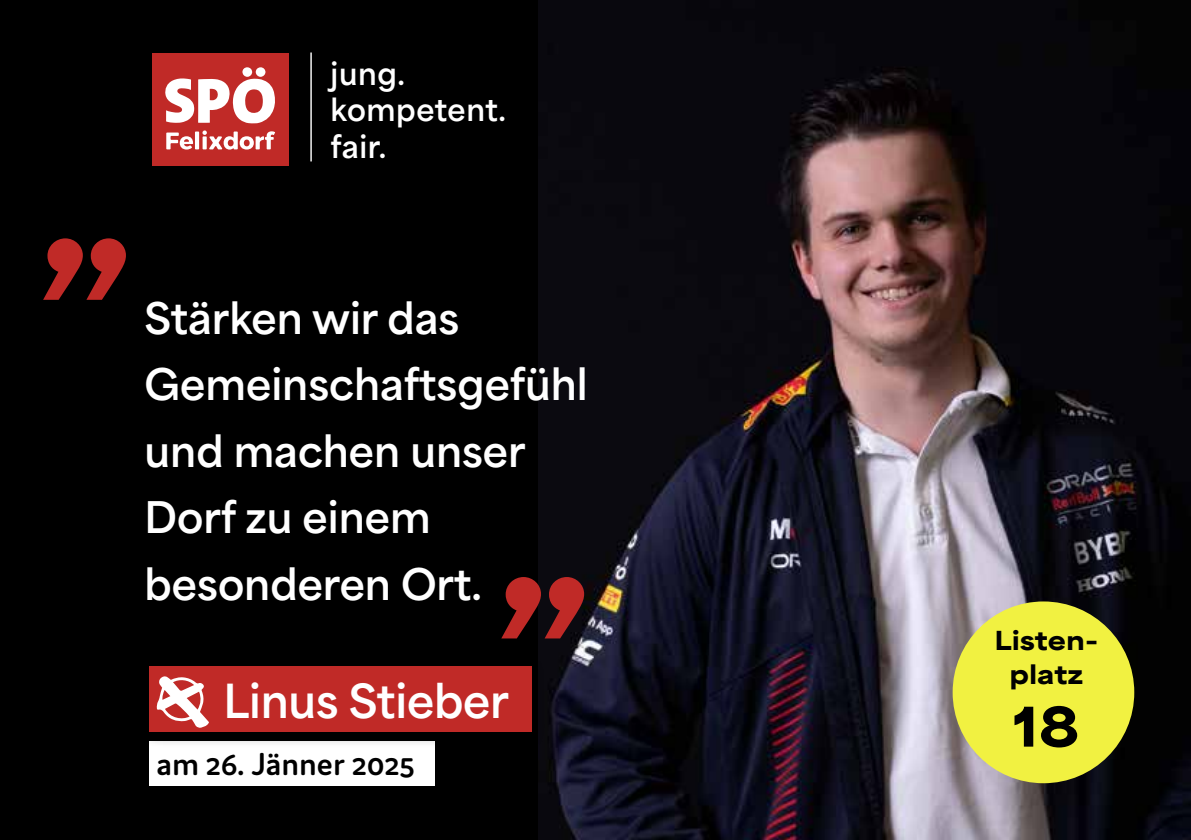
<style>
.page{position:relative;width:1191px;height:840px;background:#fff}
.page>*{position:absolute;margin:0;border:0;box-sizing:border-box;transform-origin:0 0}
.t1{font:900 51.2px "Area Extended";color:#000}
.t2{font:700 44px "Area Normal";letter-spacing:-.005em;color:#fff}
.t3{font:700 40.8px/66.4px "Area Normal";color:#fff}
.t4{font:600 33.8px "Domus";color:#000}
.t5{font:700 29.4px/36.4px "Area Normal";letter-spacing:.02em;color:#fff}
.t6{font:900 24.6px/34px "Area Extended";color:#000;text-align:center}
</style>
<div class="page">
<div style="left:0;top:0;width:1191px;height:839px;background:#000"></div>
<svg style="left:43px;top:238px;width:83px;height:61px"></svg>
<div style="left:152px;top:53px;width:136px;height:112px;background:#c02a27"></div>
<svg style="left:165px;top:67px;width:110px;height:82px"></svg>
<hr style="left:310px;top:52px;width:2px;height:109px;background:#fff">
<img style="left:539px;top:0;width:652px;height:839px">
<div style="left:149px;top:741px;width:285px;height:44px;background:#fff"></div>
<div style="left:139px;top:657px;width:406px;height:90px;background:#000;opacity:.44"></div>
<div style="left:149px;top:666px;width:382px;height:65px;background:#c02a27"></div>
<svg style="left:157px;top:676px;width:52px;height:51px"></svg>
<svg style="left:501px;top:576px;width:83px;height:62px"></svg>
<div style="left:952px;top:601px;width:182px;height:181px;background:#f1f141;border-radius:50%"></div>
<p class="t5" style="left:331px;top:52px;width:177px">jung. kompetent. fair.</p>
<p class="t3" style="left:145px;top:280px;width:445px">Stärken wir das<br>Gemeinschaftsgefühl und machen unser<br>Dorf zu einem besonderen Ort.</p>
<p class="t2" style="left:223px;top:661px;width:287px">Linus Stieber</p>
<p class="t4" style="left:156px;top:744px;width:260px">am 26. Jänner 2025</p>
<p class="t6" style="left:994px;top:620px;width:105px">Listen&shy;platz</p>
<p class="t1" style="left:1013px;top:679px;width:68px">18</p>
</div>
